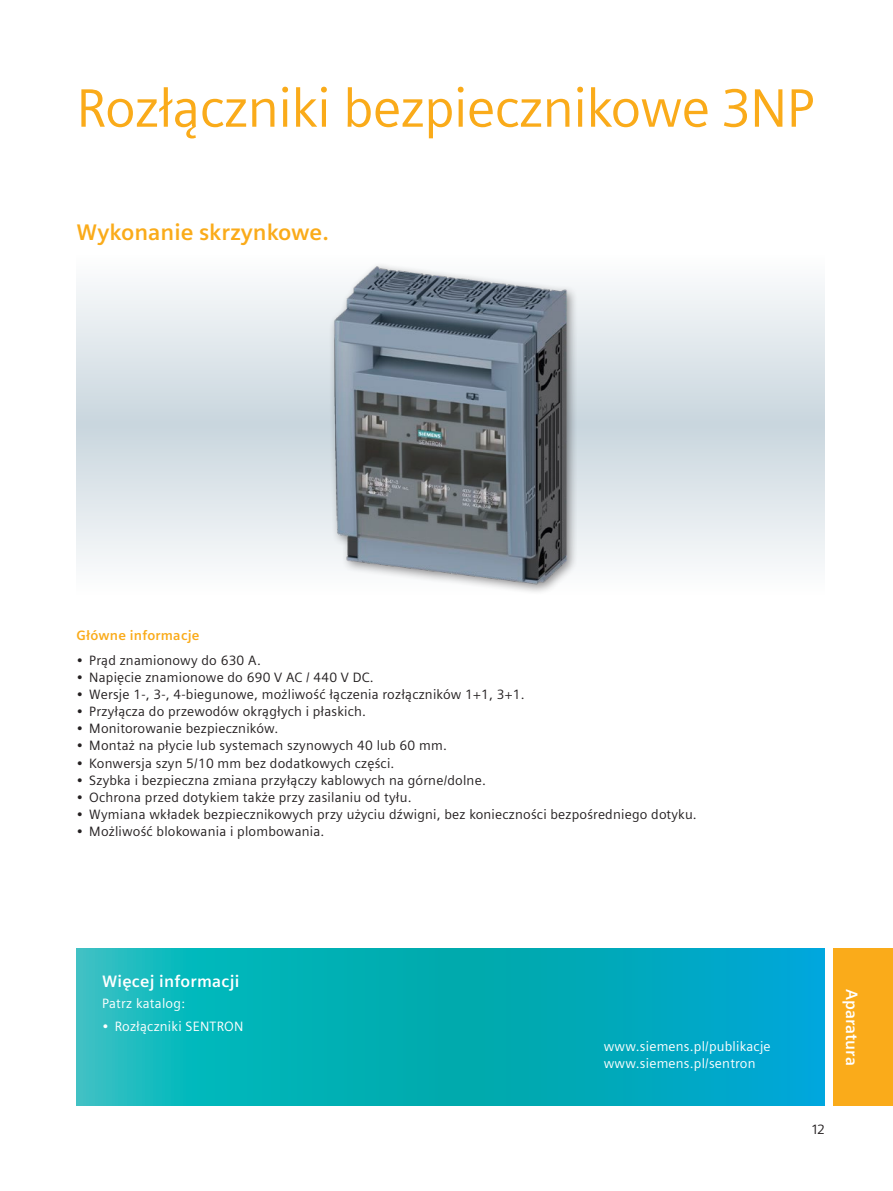
<style>
.page{position:relative;width:893px;height:1191px;background:#fff}
.page>*{position:absolute;margin:0;border:0;box-sizing:border-box;transform-origin:0 0}
._01__Headline__36pt{font:54px "Siemens Sans";letter-spacing:-.01em;color:#faab1a}
._02__Subhead_Intro{font:700 22.5px "Siemens Sans";color:#faab1a}
._06__Eye-catcher_11p{font:700 16.5px "Siemens Sans";letter-spacing:.015em;color:#fff}
.t1{font:13.5px "Siemens Sans";letter-spacing:.015em;color:#231f20}
._04__Enumerated__9pt{font:13.5px/17px "Siemens Sans";letter-spacing:.015em;color:#fff}
._04__Body_text__9pt{font:700 13.5px "Siemens Sans";letter-spacing:.015em;color:#faab1a}
</style>
<div class="page">
<div style="left:833px;top:948px;width:60px;height:158px;background:#faab1a"></div>
<svg style="left:77px;top:285px;width:748px;height:279px;background:#dee6ea"></svg>
<div style="left:329px;top:261px;width:249px;height:334px;background:#231f20;opacity:.5"></div>
<img style="left:334px;top:266px;width:234px;height:319px">
<svg style="left:77px;top:948px;width:748px;height:158px;background:#05aebc"></svg>
<p class="_01__Headline__36pt" style="left:77px;top:78px;width:739px">Rozłączniki bezpiecznikowe 3NP</p>
<p class="_02__Subhead_Intro" style="left:77px;top:220px;width:254px">Wykonanie skrzynkowe.</p>
<p class="_04__Body_text__9pt" style="left:77px;top:627px;width:124px">Główne informacje</p>
<p class="t1" style="left:77px;top:653px;width:186px">• Prąd znamionowy do 630 A.</p>
<p class="t1" style="left:77px;top:670px;width:299px">• Napięcie znamionowe do 690 V AC / 440 V DC.</p>
<p class="t1" style="left:77px;top:687px;width:449px">• Wersje 1-, 3-, 4-biegunowe, możliwość łączenia rozłączników 1+1, 3+1.</p>
<p class="t1" style="left:77px;top:704px;width:291px">• Przyłącza do przewodów okrągłych i płaskich.</p>
<p class="t1" style="left:77px;top:721px;width:203px">• Monitorowanie bezpieczników.</p>
<p class="t1" style="left:77px;top:738px;width:372px">• Montaż na płycie lub systemach szynowych 40 lub 60 mm.</p>
<p class="t1" style="left:77px;top:755px;width:319px">• Konwersja szyn 5/10 mm bez dodatkowych części.</p>
<p class="t1" style="left:77px;top:772px;width:411px">• Szybka i bezpieczna zmiana przyłączy kablowych na górne/dolne.</p>
<p class="t1" style="left:77px;top:789px;width:337px">• Ochrona przed dotykiem także przy zasilaniu od tyłu.</p>
<p class="t1" style="left:77px;top:806px;width:622px">• Wymiana wkładek bezpiecznikowych przy użyciu dźwigni, bez konieczności bezpośredniego dotyku.</p>
<p class="t1" style="left:77px;top:823px;width:249px">• Możliwość blokowania i plombowania.</p>
<p class="_06__Eye-catcher_11p" style="left:102px;top:971px;width:139px">Więcej informacji</p>
<p class="_04__Enumerated__9pt" style="left:102px;top:995px;width:85px">Patrz katalog:</p>
<p class="_04__Enumerated__9pt" style="left:102px;top:1018px;width:143px">• Rozłączniki SENTRON</p>
<p class="_04__Enumerated__9pt" style="left:604px;top:1037px;width:168px">www.siemens.pl/publikacje www.siemens.pl/sentron</p>
<p class="_06__Eye-catcher_11p" style="left:861px;top:988px;width:79px;rotate:90deg">Aparatura</p>
<p class="t1" style="left:812px;top:1121px;width:14px">12</p>
</div>
